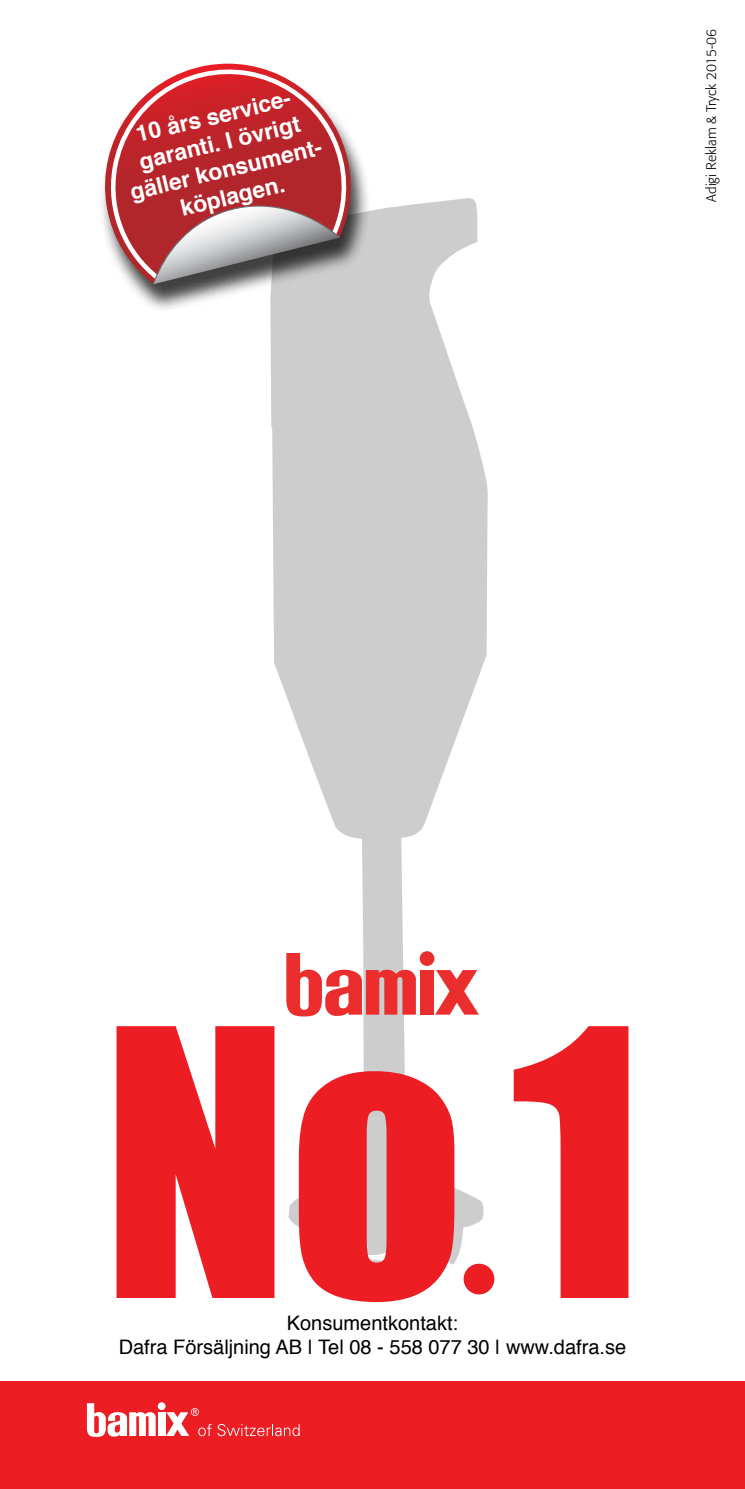
<style>
.page{position:relative;width:745px;height:1489px;background:#fff}
.page>*{position:absolute;margin:0;border:0;box-sizing:border-box;transform-origin:0 0}
.t1{font:700 22.75px/27.2px "Helvetica";color:#fff;text-align:center}
.t2{font:20px/24px "Helvetica";color:#000;text-align:center}
.t3{font:300 13.75px "Formata";color:#000}
</style>
<div class="page">
<div style="left:0;top:1381px;width:744px;height:107px;background:#ed1d24"></div>
<div style="left:158px;top:1402px;width:7px;height:7px;background:#fff;border-radius:50%"></div>
<div style="left:158px;top:1412px;width:7px;height:23px;background:#fff"></div>
<svg style="left:87px;top:1403px;width:69px;height:33px"></svg>
<svg style="left:166px;top:1408px;width:45px;height:27px"></svg>
<svg style="left:217px;top:1424px;width:82px;height:11px"></svg>
<svg style="left:270px;top:198px;width:218px;height:828px;fill:#cdcdcd"></svg>
<svg style="left:116px;top:1026px;width:512px;height:275px;fill:#ed1d24"></svg>
<div style="left:463px;top:1263px;width:31px;height:31px;background:#ed1d24;border-radius:50%"></div>
<div style="left:419px;top:951px;width:15px;height:14px;background:#eb2d2e;border-radius:50%"></div>
<div style="left:420px;top:970px;width:13px;height:44px;background:#eb2d2e"></div>
<svg style="left:286px;top:952px;width:129px;height:64px"></svg>
<svg style="left:435px;top:970px;width:43px;height:44px"></svg>
<div style="left:98px;top:67px;width:273px;height:246px;background:#000;opacity:.75"></div>
<svg style="left:98px;top:67px;width:4px;height:217px"></svg>
<svg style="left:102px;top:63px;width:256px;height:222px"></svg>
<svg style="left:152px;top:197px;width:189px;height:89px;background:#a88284"></svg>
<p class="t1" style="left:114px;top:127px;width:201px;rotate:-14deg">10 års service&shy;garanti. I övrigt gäller konsument&shy;köplagen.</p>
<p class="t3" style="left:703px;top:201px;width:174px;rotate:-90deg">Adigi Reklam &amp; Tryck 2015-06</p>
<p class="t2" style="left:119px;top:1311px;width:508px">Konsumentkontakt:<br>Dafra Försäljning AB | Tel 08 - 558 077 30 | www.dafra.se</p>
</div>
